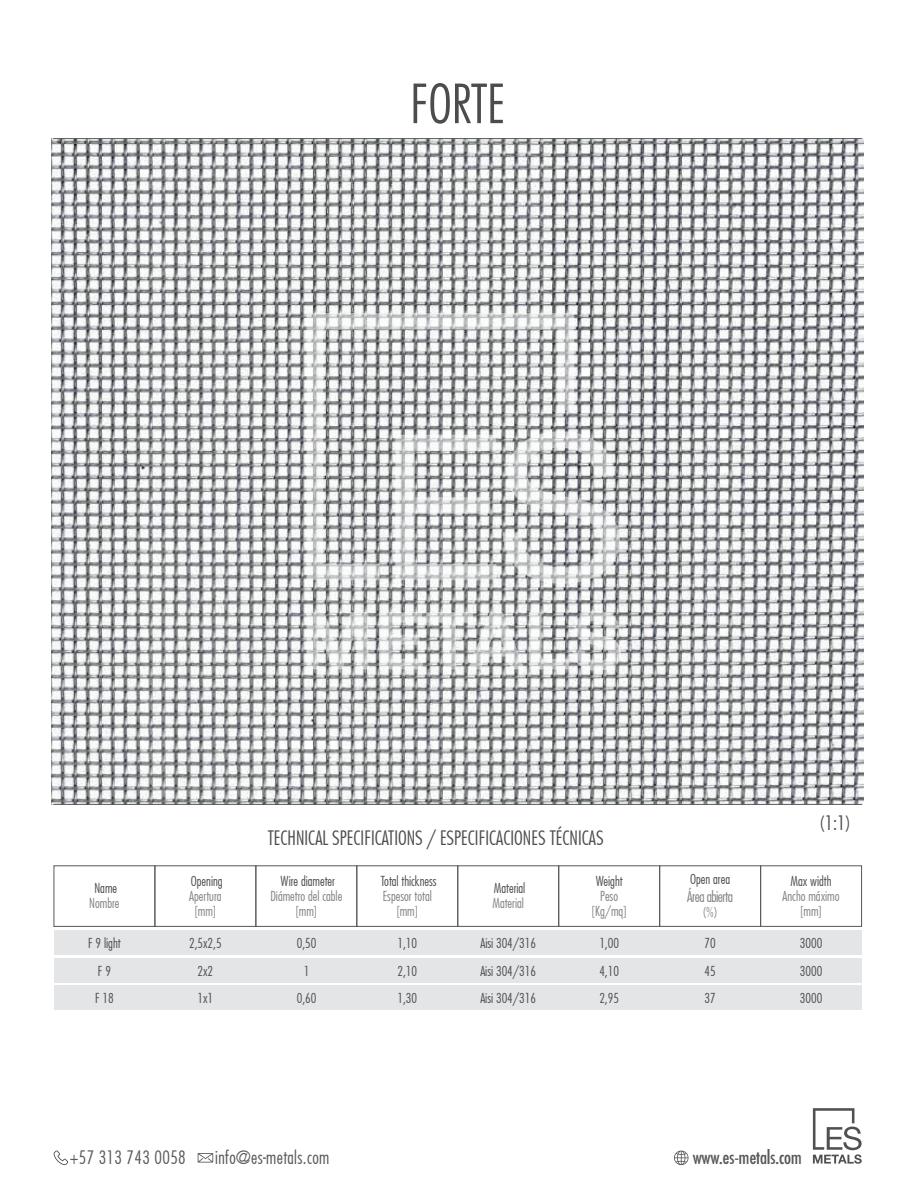
<style>
.page{position:relative;width:915px;height:1191px;background:#fff}
.page>*{position:absolute;margin:0;border:0;box-sizing:border-box;transform-origin:0 0}
.t1{font:300 condensed 52.5px "Futura";color:#4b4c4d}
.t2{font:300 condensed 19.5px "Futura";color:#4b4c4d}
.t3{font:300 condensed 18.15px "Futura";letter-spacing:.02em;color:#57585a}
.t4{font:condensed 18.15px "Futura";color:#57585a}
.t5{font:300 condensed 15px "Futura";letter-spacing:-.035em;color:#808285}
.t6{font:300 condensed 13.5px "Futura";color:#4b4c4d}
.t7{font:300 condensed 13.5px/15px "Futura";color:#808285;text-align:center}
</style>
<div class="page">
<img style="left:52px;top:138px;width:811px;height:666px">
<hr style="left:53px;top:138px;width:808px;height:1px;background:#57585a">
<hr style="left:53px;top:804px;width:808px;height:1px;background:#57585a">
<svg style="left:306px;top:313px;width:268px;height:267px"></svg>
<svg style="left:395px;top:435px;width:101px;height:145px"></svg>
<svg style="left:502px;top:431px;width:117px;height:153px"></svg>
<svg style="left:306px;top:612px;width:62px;height:57px"></svg>
<svg style="left:379px;top:610px;width:241px;height:60px"></svg>
<svg style="left:674px;top:1150px;width:14px;height:15px"></svg>
<svg style="left:812px;top:1108px;width:49px;height:55px"></svg>
<svg style="left:54px;top:1150px;width:14px;height:15px"></svg>
<svg style="left:197px;top:1153px;width:16px;height:9px"></svg>
<div style="left:54px;top:865px;width:101px;height:61px;border:1px solid #57585a"></div>
<div style="left:154px;top:865px;width:102px;height:61px;border:1px solid #57585a"></div>
<div style="left:255px;top:865px;width:102px;height:61px;border:1px solid #57585a"></div>
<div style="left:356px;top:865px;width:102px;height:61px;border:1px solid #57585a"></div>
<div style="left:457px;top:865px;width:102px;height:61px;border:1px solid #57585a"></div>
<div style="left:558px;top:865px;width:101px;height:61px;border:1px solid #57585a"></div>
<div style="left:659px;top:865px;width:101px;height:61px;border:1px solid #57585a"></div>
<div style="left:760px;top:865px;width:101px;height:61px;border:1px solid #57585a"></div>
<div style="left:54px;top:930px;width:807px;height:24px;background:#e4e5e7"></div>
<div style="left:54px;top:958px;width:807px;height:24px;background:#e4e5e7"></div>
<div style="left:54px;top:985px;width:807px;height:25px;background:#e4e5e7"></div>
<h1 class="t1" style="left:410px;top:73px;width:96px">FORTE</h1>
<p class="t6" style="left:94px;top:880px;width:24px">Name</p>
<p class="t7" style="left:89px;top:895px;width:32px">Nombre</p>
<p class="t6" style="left:191px;top:872px;width:33px">Opening</p>
<p class="t7" style="left:189px;top:888px;width:34px">Apertura [mm]</p>
<h2 class="t2" style="left:267px;top:826px;width:337px">TECHNICAL SPECIFICATIONS / ESPECIFICACIONES TÉCNICAS</h2>
<p class="t6" style="left:280px;top:872px;width:56px">Wire diameter</p>
<p class="t7" style="left:270px;top:888px;width:73px">Diámetro del cable [mm]</p>
<p class="t6" style="left:380px;top:872px;width:57px">Total thickness</p>
<p class="t7" style="left:382px;top:888px;width:51px">Espesor total [mm]</p>
<p class="t6" style="left:493px;top:880px;width:33px">Material</p>
<p class="t7" style="left:492px;top:895px;width:33px">Material</p>
<p class="t6" style="left:595px;top:872px;width:28px">Weight</p>
<p class="t7" style="left:590px;top:888px;width:38px">Peso [Kg/mq]</p>
<p class="t6" style="left:690px;top:871px;width:41px">Open area</p>
<p class="t5" style="left:687px;top:887px;width:47px">Área abierta</p>
<p class="t7" style="left:702px;top:904px;width:17px">(%)</p>
<h2 class="t2" style="left:818px;top:811px;width:33px">(1:1)</h2>
<p class="t6" style="left:790px;top:872px;width:42px">Max width</p>
<p class="t7" style="left:782px;top:888px;width:59px">Ancho máximo [mm]</p>
<p class="t6" style="left:88px;top:935px;width:34px">F 9 light</p>
<p class="t6" style="left:189px;top:935px;width:34px">2,5x2,5</p>
<p class="t6" style="left:297px;top:935px;width:21px">0,50</p>
<p class="t6" style="left:397px;top:935px;width:21px">1,10</p>
<p class="t6" style="left:480px;top:935px;width:57px">Aisi 304/316</p>
<p class="t6" style="left:599px;top:935px;width:21px">1,00</p>
<p class="t6" style="left:704px;top:935px;width:13px">70</p>
<p class="t6" style="left:799px;top:935px;width:24px">3000</p>
<p class="t6" style="left:98px;top:962px;width:15px">F 9</p>
<p class="t6" style="left:197px;top:962px;width:17px">2x2</p>
<p class="t6" style="left:304px;top:962px;width:7px">1</p>
<p class="t6" style="left:397px;top:962px;width:21px">2,10</p>
<p class="t6" style="left:480px;top:962px;width:57px">Aisi 304/316</p>
<p class="t6" style="left:599px;top:962px;width:21px">4,10</p>
<p class="t6" style="left:704px;top:962px;width:13px">45</p>
<p class="t6" style="left:799px;top:962px;width:24px">3000</p>
<p class="t6" style="left:95px;top:990px;width:20px">F 18</p>
<p class="t6" style="left:197px;top:990px;width:17px">1x1</p>
<p class="t6" style="left:297px;top:990px;width:21px">0,60</p>
<p class="t6" style="left:397px;top:990px;width:21px">1,30</p>
<p class="t6" style="left:480px;top:990px;width:57px">Aisi 304/316</p>
<p class="t6" style="left:599px;top:990px;width:21px">2,95</p>
<p class="t6" style="left:704px;top:990px;width:13px">37</p>
<p class="t6" style="left:799px;top:990px;width:24px">3000</p>
<h3 class="t3" style="left:70px;top:1146px;width:117px">+57 313 743 0058</h3>
<h3 class="t3" style="left:215px;top:1146px;width:116px">info@es-metals.com</h3>
<h3 class="t4" style="left:692px;top:1145px;width:110px">www.es-metals.com</h3>
</div>
